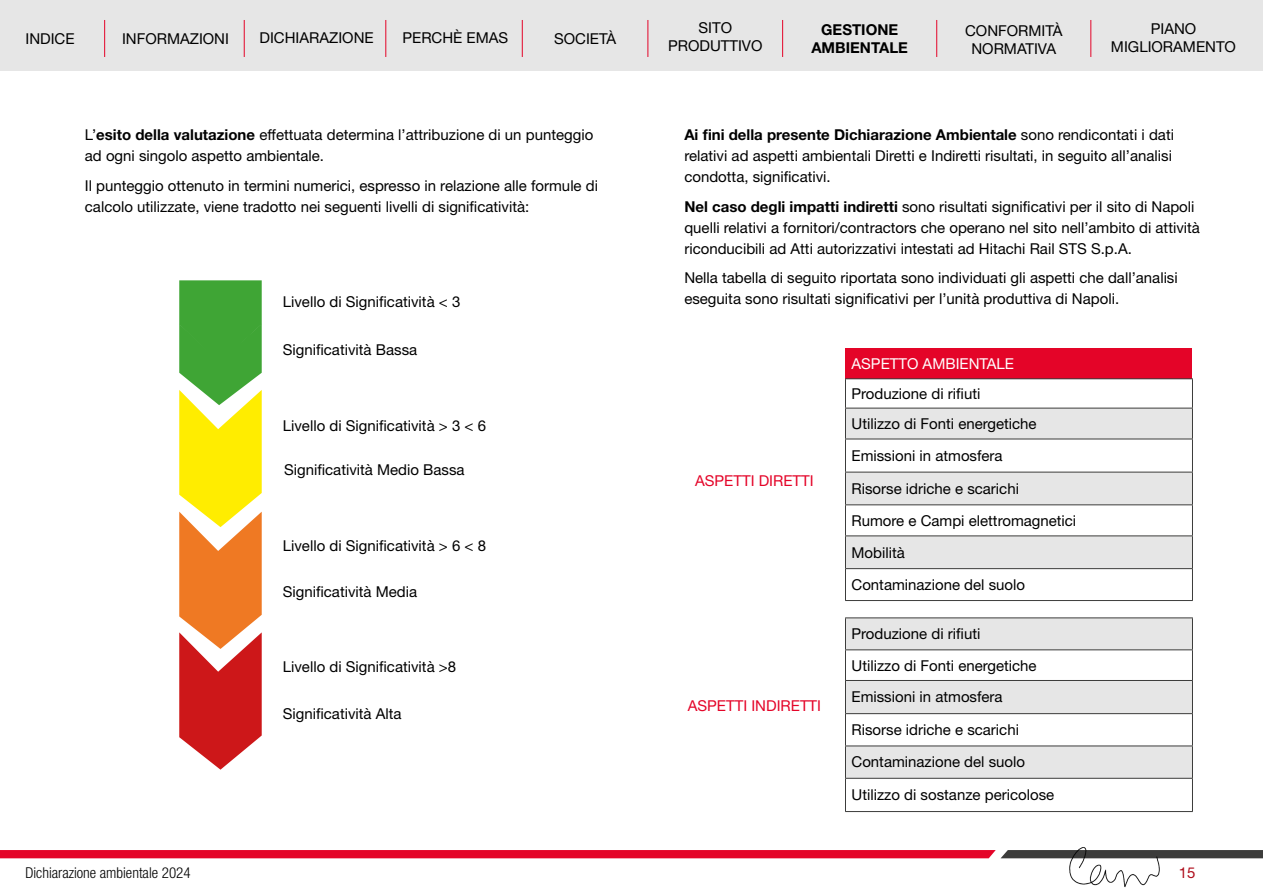
<style>
.page{position:relative;width:1263px;height:893px;background:#fff}
.page>*{position:absolute;margin:0;border:0;box-sizing:border-box;transform-origin:0 0}
.t1{font:15px/32.2px "Helvetica Neue LT Std";color:#000}
.t2{font:15px "Helvetica Neue LT Std";color:#e40428}
.t3{font:300 condensed 15px "Helvetica Neue LT Std";color:#000}
.t4{font:700 15px/18px "Helvetica Neue LT Std";color:#000;text-align:center}
.t5{font:15px "Helvetica Neue LT Std";color:#fff}
.t6{font:15px "Helvetica Neue LT Std";color:#af0e1c}
.s1{font-weight:700}
</style>
<div class="page">
<div style="left:0;top:0;width:1263px;height:71px;background:#e6e6e6"></div>
<svg style="left:0;top:850px;width:1263px;height:8px;background:#cc0f2e"></svg>
<hr style="left:104px;top:20px;width:1px;height:37px;background:#e40428">
<hr style="left:244px;top:20px;width:1px;height:37px;background:#e40428">
<hr style="left:385px;top:20px;width:1px;height:37px;background:#e40428">
<hr style="left:522px;top:20px;width:1px;height:37px;background:#e40428">
<hr style="left:647px;top:20px;width:1px;height:37px;background:#e40428">
<hr style="left:782px;top:20px;width:1px;height:37px;background:#e40428">
<hr style="left:936px;top:20px;width:1px;height:37px;background:#e40428">
<hr style="left:1090px;top:20px;width:1px;height:37px;background:#e40428">
<div style="left:845px;top:349px;width:347px;height:30px;background:#e40428"></div>
<svg style="left:846px;top:409px;width:346px;height:369px;fill:#e6e6e6"></svg>
<div style="left:845px;top:600px;width:347px;height:18px;background:#fff"></div>
<hr style="left:845px;top:408px;width:348px;height:1px;background:#3c3c3b">
<hr style="left:845px;top:439px;width:348px;height:1px;background:#3c3c3b">
<hr style="left:845px;top:472px;width:348px;height:1px;background:#3c3c3b">
<hr style="left:845px;top:504px;width:348px;height:1px;background:#3c3c3b">
<hr style="left:845px;top:535px;width:348px;height:1px;background:#3c3c3b">
<hr style="left:845px;top:568px;width:348px;height:1px;background:#3c3c3b">
<hr style="left:845px;top:649px;width:348px;height:1px;background:#3c3c3b">
<hr style="left:845px;top:680px;width:348px;height:1px;background:#3c3c3b">
<hr style="left:845px;top:713px;width:348px;height:1px;background:#3c3c3b">
<hr style="left:845px;top:746px;width:348px;height:1px;background:#3c3c3b">
<hr style="left:845px;top:778px;width:348px;height:1px;background:#3c3c3b">
<hr style="left:845px;top:378px;width:348px;height:1px;background:#3c3c3b">
<svg style="left:845px;top:379px;width:1px;height:29px"></svg>
<svg style="left:1192px;top:379px;width:1px;height:29px"></svg>
<hr style="left:845px;top:408px;width:1px;height:31px;background:#3c3c3b">
<hr style="left:1192px;top:408px;width:1px;height:31px;background:#3c3c3b">
<hr style="left:845px;top:439px;width:1px;height:33px;background:#3c3c3b">
<hr style="left:1192px;top:439px;width:1px;height:33px;background:#3c3c3b">
<hr style="left:845px;top:472px;width:1px;height:32px;background:#3c3c3b">
<hr style="left:1192px;top:472px;width:1px;height:32px;background:#3c3c3b">
<hr style="left:845px;top:505px;width:1px;height:30px;background:#3c3c3b">
<hr style="left:1192px;top:505px;width:1px;height:30px;background:#3c3c3b">
<hr style="left:845px;top:536px;width:1px;height:32px;background:#3c3c3b">
<hr style="left:1192px;top:536px;width:1px;height:32px;background:#3c3c3b">
<hr style="left:845px;top:569px;width:1px;height:31px;background:#3c3c3b">
<hr style="left:1192px;top:569px;width:1px;height:31px;background:#3c3c3b">
<hr style="left:845px;top:600px;width:348px;height:1px;background:#3c3c3b">
<hr style="left:845px;top:617px;width:348px;height:1px;background:#3c3c3b">
<hr style="left:845px;top:618px;width:1px;height:31px;background:#3c3c3b">
<hr style="left:1192px;top:618px;width:1px;height:31px;background:#3c3c3b">
<hr style="left:845px;top:650px;width:1px;height:30px;background:#3c3c3b">
<hr style="left:1192px;top:650px;width:1px;height:30px;background:#3c3c3b">
<hr style="left:845px;top:681px;width:1px;height:32px;background:#3c3c3b">
<hr style="left:1192px;top:681px;width:1px;height:32px;background:#3c3c3b">
<hr style="left:845px;top:714px;width:1px;height:32px;background:#3c3c3b">
<hr style="left:1192px;top:714px;width:1px;height:32px;background:#3c3c3b">
<hr style="left:845px;top:746px;width:1px;height:32px;background:#3c3c3b">
<hr style="left:1192px;top:746px;width:1px;height:32px;background:#3c3c3b">
<hr style="left:845px;top:779px;width:1px;height:32px;background:#3c3c3b">
<hr style="left:1192px;top:779px;width:1px;height:32px;background:#3c3c3b">
<hr style="left:845px;top:811px;width:348px;height:1px;background:#3c3c3b">
<svg style="left:179px;top:280px;width:83px;height:490px"></svg>
<img style="left:1068px;top:847px;width:92px;height:40px">
<p class="t1" style="left:25px;top:22px;width:51px">INDICE</p>
<p class="t1" style="left:259px;top:21px;width:116px">DICHIARAZIONE</p>
<p class="t1" style="left:402px;top:21px;width:107px">PERCHÈ EMAS</p>
<p class="t1" style="left:554px;top:22px;width:63px">SOCIETÀ</p>
<p class="t1" style="left:668px;top:18px;width:96px;line-height:18px;text-align:center">SITO<br>PRODUTTIVO</p>
<p class="t4" style="left:811px;top:20px;width:98px">GESTIONE<br>AMBIENTALE</p>
<p class="t1" style="left:1111px;top:19px;width:127px;line-height:18px;text-align:center">PIANO<br>MIGLIORAMENTO</p>
<p class="t1" style="left:965px;top:21px;width:99px;line-height:18px;text-align:center">CONFORMITÀ<br>NORMATIVA</p>
<p class="t1" style="left:122px;top:22px;width:108px">INFORMAZIONI</p>
<p class="t1" style="left:85px;top:124px;width:510px;line-height:21px">L’<span class="s1">esito della valutazione</span> effettuata determina l’attribuzione di un punteggio ad ogni singolo aspetto ambientale.</p>
<p class="t1" style="left:85px;top:175px;width:515px;line-height:21px">Il punteggio ottenuto in termini numerici, espresso in relazione alle formule di calcolo utilizzate, viene tradotto nei seguenti livelli di significatività:</p>
<p class="t1" style="left:684px;top:124px;width:491px;line-height:21px"><span class="s1">Ai fini della presente Dichiarazione Ambientale</span> sono rendicontati i dati relativi ad aspetti ambientali Diretti e Indiretti risultati, in seguito all’analisi condotta, significativi.</p>
<p class="t1" style="left:684px;top:196px;width:517px;line-height:21px"><span class="s1">Nel caso degli impatti indiretti</span> sono risultati significativi per il sito di Napoli quelli relativi a fornitori/contractors che operano nel sito nell’ambito di attività riconducibili ad Atti autorizzativi intestati ad Hitachi Rail STS S.p.A.</p>
<p class="t1" style="left:684px;top:262px;width:495px">Nella tabella di seguito riportata sono individuati gli aspetti che dall’analisi</p>
<p class="t1" style="left:283px;top:285px;width:179px">Livello di Significatività &lt; 3</p>
<p class="t1" style="left:684px;top:283px;width:436px">eseguita sono risultati significativi per l’unità produttiva di Napoli.</p>
<p class="t1" style="left:283px;top:333px;width:136px">Significatività Bassa</p>
<p class="t5" style="left:851px;top:355px;width:164px">ASPETTO AMBIENTALE</p>
<p class="t3" style="left:26px;top:864px;width:167px">Dichiarazione ambientale 2024</p>
<p class="t1" style="left:283px;top:409px;width:205px">Livello di Significatività &gt; 3 &lt; 6</p>
<p class="t1" style="left:284px;top:453px;width:182px">Significatività Medio Bassa</p>
<p class="t1" style="left:283px;top:529px;width:205px">Livello di Significatività &gt; 6 &lt; 8</p>
<p class="t1" style="left:283px;top:576px;width:136px">Significatività Media</p>
<p class="t1" style="left:283px;top:650px;width:175px">Livello di Significatività &gt;8</p>
<p class="t1" style="left:283px;top:697px;width:120px">Significatività Alta</p>
<p class="t2" style="left:695px;top:472px;width:120px">ASPETTI DIRETTI</p>
<p class="t2" style="left:688px;top:697px;width:135px">ASPETTI INDIRETTI</p>
<p class="t1" style="left:851px;top:378px;width:187px;line-height:30.2px">Produzione di rifiuti<br>Utilizzo di Fonti energetiche</p>
<p class="t1" style="left:851px;top:439px;width:226px">Emissioni in atmosfera<br>Risorse idriche e scarichi<br>Rumore e Campi elettromagnetici<br>Mobilità<br>Contaminazione del suolo</p>
<p class="t1" style="left:851px;top:618px;width:204px">Produzione di rifiuti<br>Utilizzo di Fonti energetiche<br>Emissioni in atmosfera<br>Risorse idriche e scarichi<br>Contaminazione del suolo<br>Utilizzo di sostanze pericolose</p>
<p class="t6" style="left:1179px;top:863px;width:18px">15</p>
</div>
